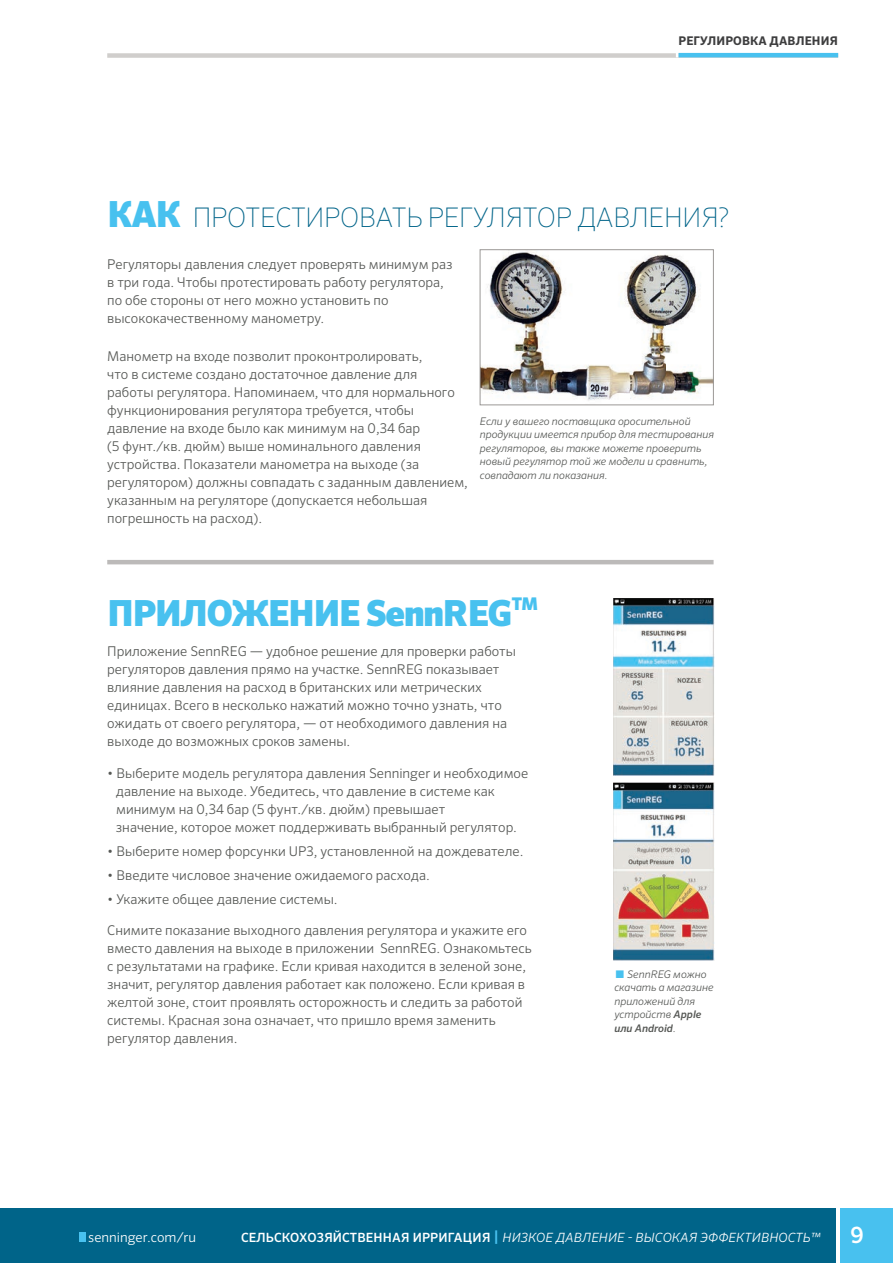
<style>
.page{position:relative;width:893px;height:1263px;background:#fff}
.page>*{position:absolute;margin:0;border:0;box-sizing:border-box;transform-origin:0 0}
.t1{font:900 36px "Sero Pro";letter-spacing:-.03em;color:#48c1ef}
.t2{font:100 27px "Sero Pro";letter-spacing:-.01em;color:#006489}
.t3{font:500 22.5px "Sero Pro";color:#fff}
.t4{font:300 13.5px/18px "Sero Pro";color:#565855}
.t5{font:300 13.5px "Sero Pro";color:#fff}
.t6{font:italic 300 12.75px "Sero Pro";letter-spacing:.01em;color:#fff}
.t7{font:700 12px "Sero Pro";letter-spacing:.01em;color:#3e3e3f}
.t8{font:italic 300 10.5px/13.5px "Sero Pro";color:#565855}
.s1{font-weight:900;font-size:36px;color:#48c1ef}
.s2{color:#48c1ef}
.s3{font-weight:500}
.s4{font-weight:500;font-style:normal}
.s5{font-weight:500;font-style:normal;font-size:15px;color:#48c1ef}
</style>
<div class="page">
<div style="left:840px;top:1208px;width:53px;height:55px;background:#48c1ef"></div>
<div style="left:0;top:1208px;width:836px;height:55px;background:#006489"></div>
<div style="left:79px;top:1232px;width:6px;height:10px;background:#48c1ef"></div>
<div style="left:107px;top:53px;width:731px;height:5px;background:#d0cecc"></div>
<svg style="left:676px;top:53px;width:3px;height:4px"></svg>
<hr style="left:679px;top:53px;width:159px;height:4px;background:#48c1ef">
<img style="left:482px;top:251px;width:230px;height:150px">
<div style="left:480px;top:249px;width:234px;height:156px;border:1px solid #9b9896"></div>
<hr style="left:107px;top:560px;width:607px;height:4px;background:#bcbab9">
<img style="left:613px;top:598px;width:101px;height:178px">
<img style="left:613px;top:782px;width:101px;height:178px">
<p class="t7" style="left:679px;top:33px;width:161px">РЕГУЛИРОВКА ДАВЛЕНИЯ</p>
<h2 class="t2" style="left:107px;top:201px;width:624px"><span class="s1">КАК</span> ПРОТЕСТИРОВАТЬ РЕГУЛЯТОР ДАВЛЕНИЯ?</h2>
<p class="t4" style="left:107px;top:255px;width:347px">Регуляторы давления следует проверять минимум раз в три года. Чтобы протестировать работу регулятора, по обе стороны от него можно установить по высококачественному манометру.</p>
<p class="t4" style="left:107px;top:347px;width:362px">Манометр на входе позволит проконтролировать,<br>что в системе создано достаточное давление для<br>работы регулятора. Напоминаем, что для нормального функционирования регулятора требуется, чтобы давление на входе было как минимум на 0,34 бар<br>(5 фунт./кв. дюйм) выше номинального давления устройства. Показатели манометра на выходе (за регулятором) должны совпадать с заданным давлением, указанным на регуляторе (допускается небольшая погрешность на расход).</p>
<p class="t8" style="left:480px;top:414px;width:236px">Если у вашего поставщика оросительной продукции имеется прибор для тестирования регуляторов, вы также можете проверить новый регулятор той же модели и сравнить, совпадают ли показания.</p>
<h1 class="t1" style="left:107px;top:591px;width:433px">ПРИЛОЖЕНИЕ SennREG<sup>TM</sup></h1>
<p class="t4" style="left:107px;top:642px;width:410px">Приложение SennREG — удобное решение для проверки работы регуляторов давления прямо на участке. SennREG показывает влияние давления на расход в британских или метрических единицах. Всего в несколько нажатий можно точно узнать, что ожидать от своего регулятора, — от необходимого давления на выходе до возможных сроков замены.</p>
<p class="t4" style="left:116px;top:764px;width:414px;text-indent:-9px">• Выберите модель регулятора давления Senninger и необходимое давление на выходе. Убедитесь, что давление в системе как минимум на 0,34 бар (5 фунт./кв. дюйм) превышает<br>значение, которое может поддерживать выбранный регулятор.</p>
<p class="t4" style="left:107px;top:842px;width:418px">• Выберите номер форсунки UP3, установленной на дождевателе.</p>
<p class="t4" style="left:107px;top:866px;width:324px">• Введите числовое значение ожидаемого расхода.</p>
<p class="t4" style="left:107px;top:890px;width:232px">• Укажите общее давление системы.</p>
<p class="t4" style="left:107px;top:921px;width:426px">Снимите показание выходного давления регулятора и укажите его вместо давления на выходе в приложении SennREG. Ознакомьтесь с результатами на графике. Если кривая находится в зеленой зоне, значит, регулятор давления работает как положено. Если кривая в желтой зоне, стоит проявлять осторожность и следить за работой системы. Красная зона означает, что пришло время заменить регулятор давления.</p>
<p class="t8" style="left:614px;top:967px;width:101px"><span class="s2">■</span> SennREG можно скачать а магазине приложений для устройств <span class="s3">Apple или Android</span>.</p>
<p class="t5" style="left:88px;top:1229px;width:109px">senninger.com/ru</p>
<p class="t6" style="left:241px;top:1229px;width:581px"><span class="s4">СЕЛЬСКОХОЗЯЙСТВЕННАЯ ИРРИГАЦИЯ</span> <span class="s5">|</span> НИЗКОЕ ДАВЛЕНИЕ - ВЫСОКАЯ ЭФФЕКТИВНОСТЬ™</p>
<h3 class="t3" style="left:850px;top:1221px;width:15px">9</h3>
</div>
